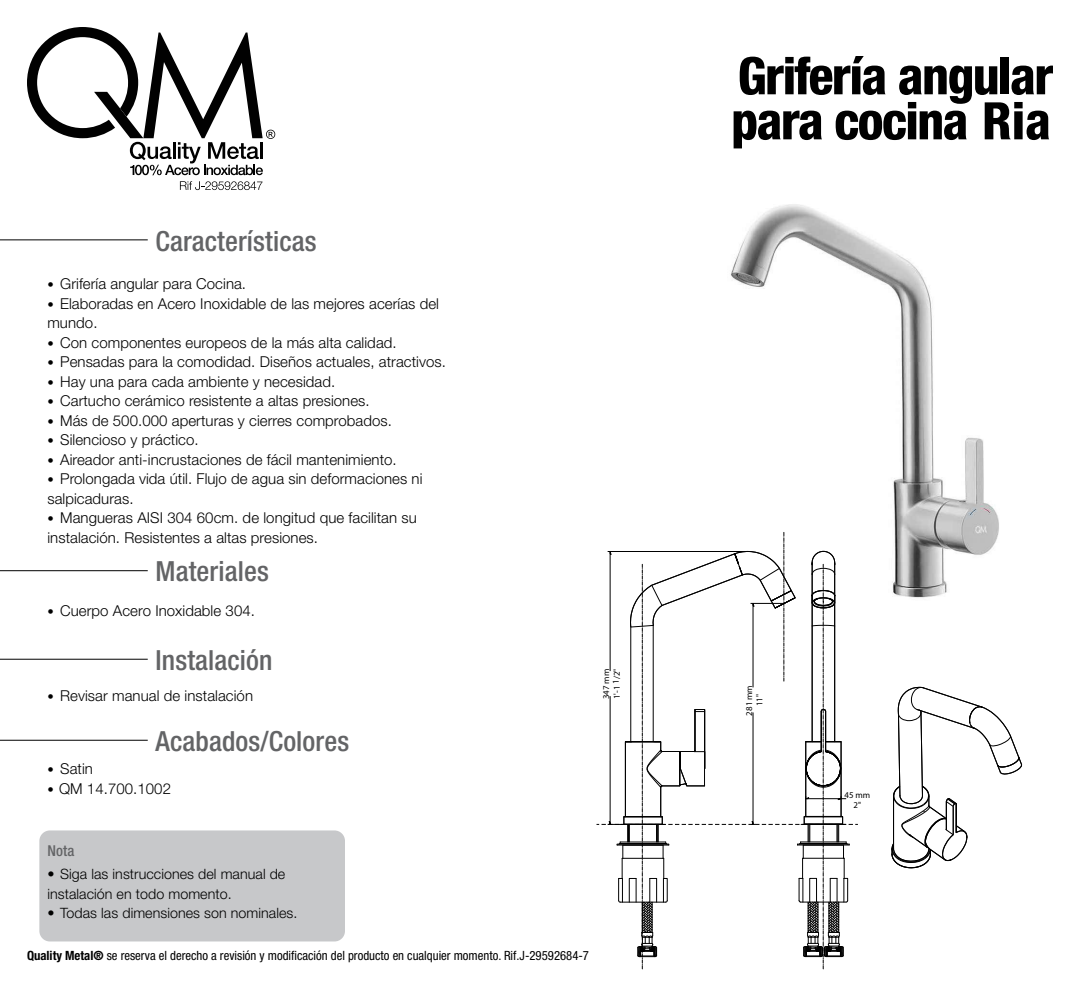
<style>
.page{position:relative;width:1080px;height:988px;background:#fff}
.page>*{position:absolute;margin:0;border:0;box-sizing:border-box;transform-origin:0 0}
.t1{font:800 condensed 51.75px/45px "Helvetica Neue LT Std";letter-spacing:-.03em;color:#000}
.t2{font:500 condensed 27.75px "Helvetica Neue LT Std";letter-spacing:.005em;color:#636466}
.t3{font:300 15px/19.5px "Helvetica Neue LT Std";letter-spacing:.005em;color:#000}
.t4{font:500 condensed 15px "Helvetica Neue LT Std";color:#636466}
.t5{font:300 14.25px/19.5px "Helvetica Neue LT Std";letter-spacing:.005em;color:#000}
.t6{font:condensed 12.75px "Helvetica Neue LT Std";color:#000}
.t7{font:300 12.75px/19.5px "Helvetica Neue LT Std";color:#000}
.t8{font:8.85px/10.6px "Myriad Pro";color:#000;text-align:center}
.s1{font-size:12.75px}
.s2{font-weight:700}
</style>
<div class="page">
<svg style="left:27px;top:27px;width:248px;height:148px"></svg>
<svg style="left:180px;top:181px;width:82px;height:9px"></svg>
<hr style="left:0;top:239px;width:148px;height:1px;background:#000">
<hr style="left:0;top:570px;width:148px;height:1px;background:#000">
<hr style="left:0;top:659px;width:148px;height:1px;background:#000">
<hr style="left:0;top:740px;width:148px;height:1px;background:#000">
<div style="left:39px;top:830px;width:306px;height:111px;background:#c7c8ca;border-radius:10px"></div>
<img style="left:731px;top:204px;width:268px;height:394px">
<svg style="left:892px;top:687px;width:130px;height:181px"></svg>
<svg style="left:597px;top:531px;width:260px;height:438px"></svg>
<h2 class="t2" style="left:156px;top:224px;width:163px">Características</h2>
<p class="t3" style="left:47px;top:274px;width:200px"><span class="s1">•</span> Grifería angular para Cocina.</p>
<p class="t3" style="left:47px;top:293px;width:393px"><span class="s1">•</span> Elaboradas en Acero Inoxidable de las mejores acerías del mundo.</p>
<p class="t3" style="left:47px;top:332px;width:351px"><span class="s1">•</span> Con componentes europeos de la más alta calidad.</p>
<p class="t3" style="left:47px;top:352px;width:400px"><span class="s1">•</span> Pensadas para la comodidad. Diseños actuales, atractivos.</p>
<p class="t3" style="left:47px;top:371px;width:289px"><span class="s1">•</span> Hay una para cada ambiente y necesidad.</p>
<p class="t3" style="left:47px;top:391px;width:324px"><span class="s1">•</span> Cartucho cerámico resistente a altas presiones.</p>
<p class="t3" style="left:47px;top:410px;width:346px"><span class="s1">•</span> Más de 500.000 aperturas y cierres comprobados.</p>
<p class="t3" style="left:47px;top:430px;width:153px"><span class="s1">•</span> Silencioso y práctico.</p>
<p class="t3" style="left:47px;top:449px;width:351px"><span class="s1">•</span> Aireador anti-incrustaciones de fácil mantenimiento.</p>
<p class="t3" style="left:47px;top:469px;width:377px"><span class="s1">•</span> Prolongada vida útil. Flujo de agua sin deformaciones ni salpicaduras.</p>
<p class="t3" style="left:47px;top:508px;width:371px"><span class="s1">•</span> Mangueras AISI 304 60cm. de longitud que facilitan su instalación. Resistentes a altas presiones.</p>
<h2 class="t2" style="left:156px;top:555px;width:115px">Materiales</h2>
<p class="t3" style="left:47px;top:601px;width:209px"><span class="s1">•</span> Cuerpo Acero Inoxidable 304.</p>
<h2 class="t2" style="left:156px;top:643px;width:118px">Instalación</h2>
<p class="t3" style="left:47px;top:686px;width:207px"><span class="s1">•</span> Revisar manual de instalación</p>
<h2 class="t2" style="left:156px;top:724px;width:195px">Acabados/Colores</h2>
<p class="t7" style="left:47px;top:760px;width:8px">• •</p>
<p class="t3" style="left:59px;top:759px;width:114px">Satin<br>QM 14.700.1002</p>
<p class="t8" style="left:601px;top:699px;width:32px;text-align:left;rotate:-90deg">347 mm<br>1'-1 1/2"</p>
<p class="t4" style="left:47px;top:841px;width:28px">Nota</p>
<p class="t5" style="left:47px;top:864px;width:239px">• Siga las instrucciones del manual de instalación en todo momento.</p>
<p class="t5" style="left:47px;top:903px;width:252px">• Todas las dimensiones son nominales.</p>
<p class="t6" style="left:27px;top:948px;width:564px"><span class="s2">Quality Metal®</span> se reserva el derecho a revisión y modificación del producto en cualquier momento. Rif.J-29592684-7</p>
<h1 class="t1" style="left:731px;top:53px;width:324px">Grifería angular para cocina Ria</h1>
<p class="t8" style="left:744px;top:715px;width:32px;rotate:-90deg">281 mm<br>11"</p>
<p class="t8" style="left:845px;top:789px;width:27px">45 mm<br>2"</p>
</div>
